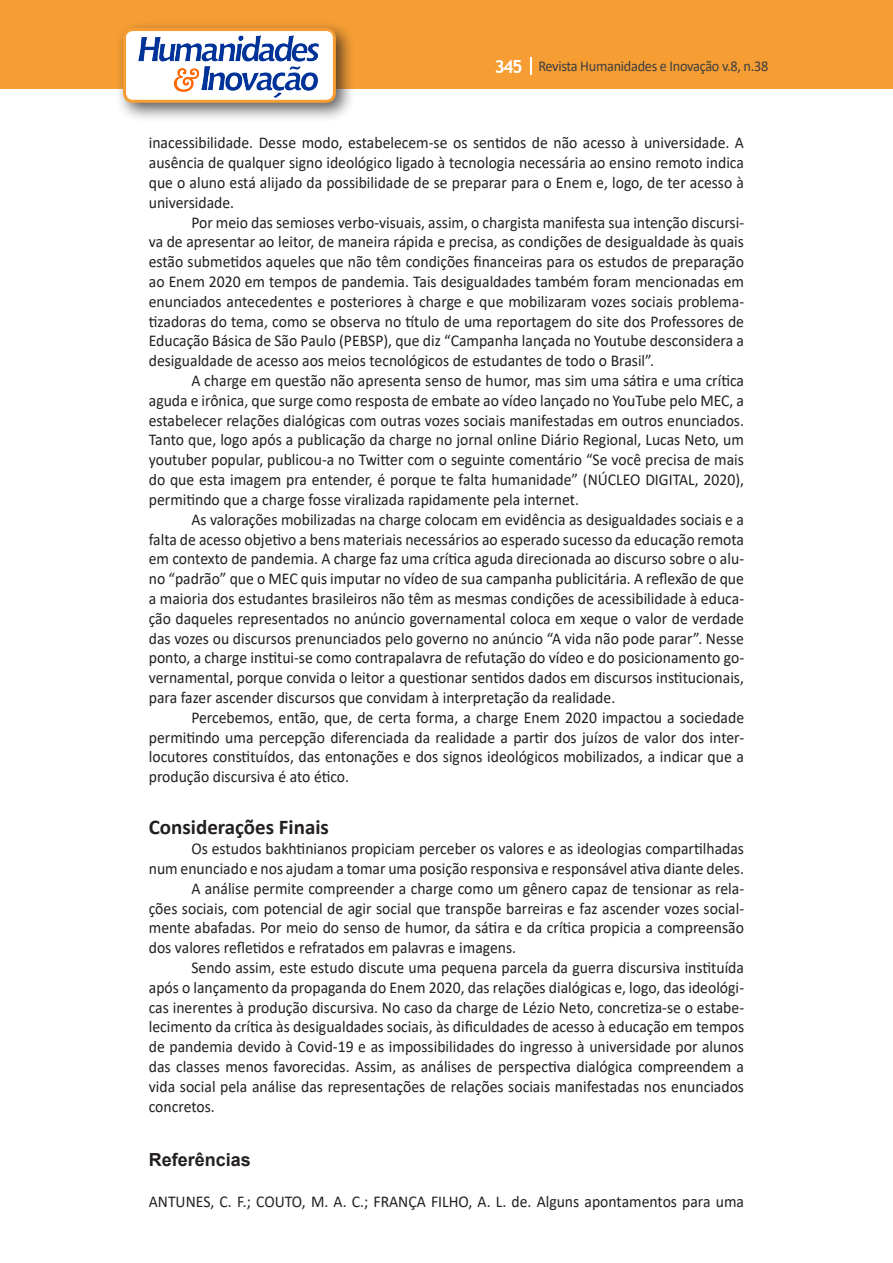
<style>
.page{position:relative;width:893px;height:1263px;background:#fff}
.page>*{position:absolute;margin:0;border:0;box-sizing:border-box;transform-origin:0 0}
.Titulo_2{font:700 21px "Calibri";color:#231f20}
.t1{font:700 18px "Arial";color:#231f20}
.Texto{font:16.5px/19.8px "Calibri";color:#231f20;text-align:justify;scale:.95 1}
.t2{font:15px "Calibri";letter-spacing:-.02em;color:#3e3e3f;scale:.95 1}
.s1{font-family:"Trebuchet MS";font-weight:700;font-size:18px;color:#fff}
</style>
<div class="page">
<div style="left:0;top:0;width:893px;height:88px;background:#f69e34"></div>
<svg style="left:530px;top:57px;width:2px;height:18px"></svg>
<div style="left:115px;top:20px;width:241px;height:103px;background:#231f20;opacity:.75"></div>
<div style="left:125px;top:30px;width:209px;height:71px;background:#fff;border-radius:9px"></div>
<img style="left:138px;top:35px;width:181px;height:62px">
<div style="left:123px;top:28px;width:213px;height:75px;border:3px solid #f69e34;border-radius:9px"></div>
<p class="t2" style="left:495px;top:56px;width:290px"><span class="s1">345</span> Revista Humanidades e Inovação v.8, n.38</p>
<p class="Texto" style="left:149px;top:133px;width:628px">inacessibilidade. Desse modo, estabelecem-se os sentidos de não acesso à universidade. A ausência de qualquer signo ideológico ligado à tecnologia necessária ao ensino remoto indica que o aluno está alijado da possibilidade de se preparar para o Enem e, logo, de ter acesso à universidade.</p>
<p class="Texto" style="left:149px;top:212px;width:628px;text-indent:43px">Por meio das semioses verbo-visuais, assim, o chargista manifesta sua intenção discursi&shy;va de apresentar ao leitor, de maneira rápida e precisa, as condições de desigualdade às quais estão submetidos aqueles que não têm condições financeiras para os estudos de preparação ao Enem 2020 em tempos de pandemia. Tais desigualdades também foram mencionadas em enunciados antecedentes e posteriores à charge e que mobilizaram vozes sociais problema&shy;tizadoras do tema, como se observa no título de uma reportagem do site dos Professores de Educação Básica de São Paulo (PEBSP), que diz “Campanha lançada no Youtube desconsidera a desigualdade de acesso aos meios tecnológicos de estudantes de todo o Brasil”.</p>
<p class="Texto" style="left:149px;top:370px;width:628px;text-indent:43px">A charge em questão não apresenta senso de humor, mas sim uma sátira e uma crítica aguda e irônica, que surge como resposta de embate ao vídeo lançado no YouTube pelo MEC, a estabelecer relações dialógicas com outras vozes sociais manifestadas em outros enunciados.<br>Tanto que, logo após a publicação da charge no jornal online Diário Regional, Lucas Neto, um youtuber popular, publicou-a no Twitter com o seguinte comentário “Se você precisa de mais do que esta imagem pra entender, é porque te falta humanidade” (NÚCLEO DIGITAL, 2020), permitindo que a charge fosse viralizada rapidamente pela internet.</p>
<p class="Texto" style="left:149px;top:509px;width:628px;text-indent:43px">As valorações mobilizadas na charge colocam em evidência as desigualdades sociais e a falta de acesso objetivo a bens materiais necessários ao esperado sucesso da educação remota em contexto de pandemia. A charge faz uma crítica aguda direcionada ao discurso sobre o alu&shy;no “padrão” que o MEC quis imputar no vídeo de sua campanha publicitária. A reflexão de que a maioria dos estudantes brasileiros não têm as mesmas condições de acessibilidade à educa&shy;ção daqueles representados no anúncio governamental coloca em xeque o valor de verdade das vozes ou discursos prenunciados pelo governo no anúncio “A vida não pode parar”. Nesse ponto, a charge institui-se como contrapalavra de refutação do vídeo e do posicionamento go&shy;vernamental, porque convida o leitor a questionar sentidos dados em discursos institucionais, para fazer ascender discursos que convidam à interpretação da realidade.</p>
<p class="Texto" style="left:149px;top:707px;width:628px;text-indent:43px">Percebemos, então, que, de certa forma, a charge Enem 2020 impactou a sociedade permitindo uma percepção diferenciada da realidade a partir dos juízos de valor dos inter&shy;locutores constituídos, das entonações e dos signos ideológicos mobilizados, a indicar que a produção discursiva é ato ético.</p>
<p class="Titulo_2" style="left:149px;top:812px;width:182px">Considerações Finais</p>
<p class="Texto" style="left:149px;top:838px;width:628px;text-align:right">Os estudos bakhtinianos propiciam perceber os valores e as ideologias compartilhadas<br>num enunciado e nos ajudam a tomar uma posição responsiva e responsável ativa diante deles.</p>
<p class="Texto" style="left:149px;top:878px;width:628px;text-indent:43px">A análise permite compreender a charge como um gênero capaz de tensionar as rela&shy;ções sociais, com potencial de agir social que transpõe barreiras e faz ascender vozes social&shy;mente abafadas. Por meio do senso de humor, da sátira e da crítica propicia a compreensão dos valores refletidos e refratados em palavras e imagens.</p>
<p class="Texto" style="left:149px;top:957px;width:628px;text-indent:43px">Sendo assim, este estudo discute uma pequena parcela da guerra discursiva instituída após o lançamento da propaganda do Enem 2020, das relações dialógicas e, logo, das ideológi&shy;cas inerentes à produção discursiva. No caso da charge de Lézio Neto, concretiza-se o estabe&shy;lecimento da crítica às desigualdades sociais, às dificuldades de acesso à educação em tempos de pandemia devido à Covid-19 e as impossibilidades do ingresso à universidade por alunos das classes menos favorecidas. Assim, as análises de perspectiva dialógica compreendem a vida social pela análise das representações de relações sociais manifestadas nos enunciados concretos.</p>
<p class="t1" style="left:149px;top:1146px;width:104px">Referências</p>
<p class="Texto" style="left:149px;top:1191px;width:628px">ANTUNES, C. F.; COUTO, M. A. C.; FRANÇA FILHO, A. L. de. Alguns apontamentos para uma</p>
</div>
